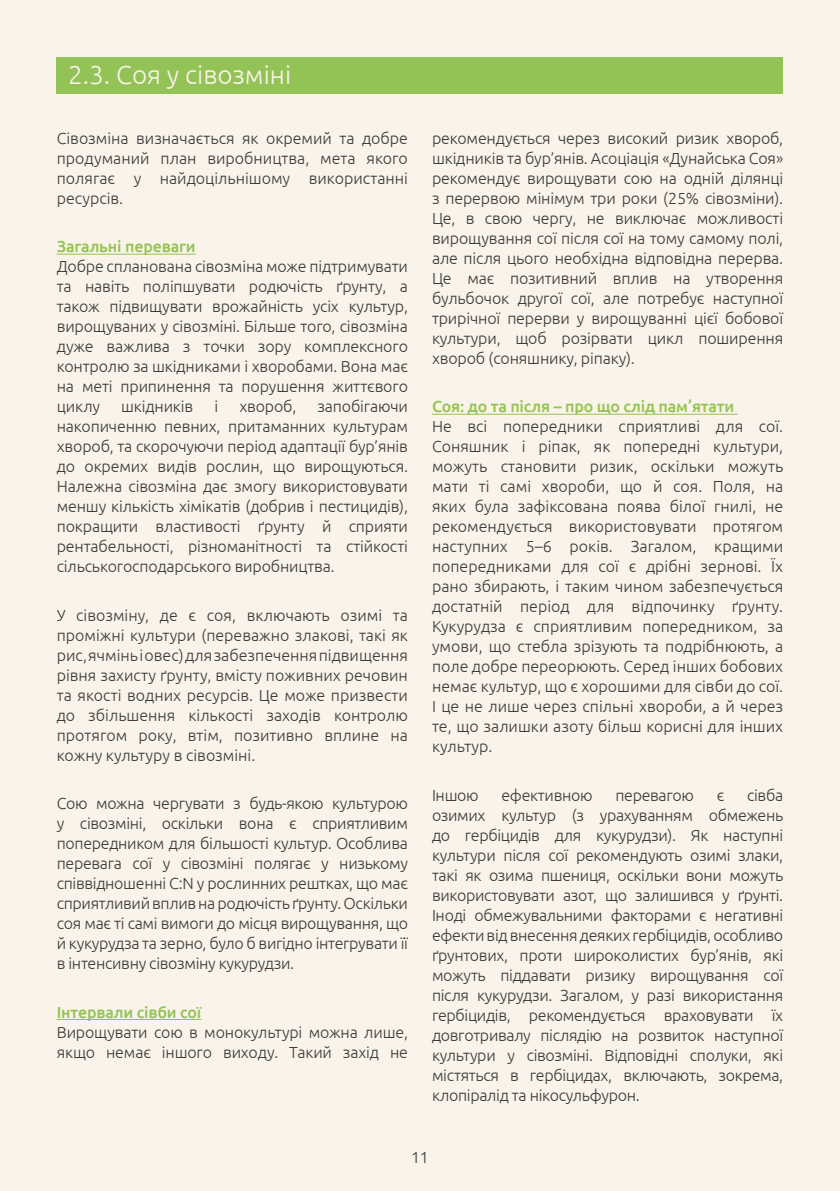
<style>
.page{position:relative;width:840px;height:1191px;background:#fff}
.page>*{position:absolute;margin:0;border:0;box-sizing:border-box;transform-origin:0 0}
.t1{font:300 26px "Ubuntu";color:#f9f3e9}
.t2{font:300 16px/20px "Ubuntu";letter-spacing:-.01em;color:#3c3c3b;text-align:justify}
.t3{font:500 16px "Ubuntu";letter-spacing:-.01em;color:#93c356}
</style>
<div class="page">
<div style="left:0;top:0;width:839px;height:1191px;background:#f9f3e9"></div>
<div style="left:57px;top:57px;width:725px;height:37px;background:#93c356"></div>
<hr style="left:57px;top:254px;width:139px;height:1px;background:#93c356">
<hr style="left:57px;top:1019px;width:144px;height:1px;background:#93c356">
<hr style="left:432px;top:414px;width:305px;height:1px;background:#93c356">
<h1 class="t1" style="left:68px;top:59px;width:224px">2.3. Соя у сівозміні</h1>
<p class="t2" style="left:57px;top:128px;width:352px">Сівозміна визначається як окремий та добре продуманий план виробництва, мета якого полягає у найдоцільнішому використанні ресурсів.</p>
<p class="t3" style="left:57px;top:236px;width:140px">Загальні переваги</p>
<p class="t2" style="left:57px;top:256px;width:352px">Добре спланована сівозміна може підтримувати та навіть поліпшувати родючість ґрунту, а також підвищувати врожайність усіх культур, вирощуваних у сівозміні. Більше того, сівозміна дуже важлива з точки зору комплексного контролю за шкідниками і хворобами. Вона має на меті припинення та порушення життєвого циклу</p>
<p class="t2" style="left:57px;top:396px;width:352px;text-indent:260px">запобігаючи накопиченню певних, притаманних культурам хвороб, та скорочуючи період адаптації бур’янів до окремих видів рослин, що вирощуються.<br>Належна сівозміна дає змогу використовувати меншу кількість хімікатів (добрив і пестицидів), покращити властивості ґрунту й сприяти рентабельності, різноманітності та стійкості сільськогосподарського виробництва.</p>
<p class="t2" style="left:57px;top:604px;width:352px">У сівозміну, де є соя, включають озимі та проміжні культури (переважно злакові, такі як рис, ячмінь і овес) для забезпечення підвищення рівня захисту ґрунту, вмісту поживних речовин та якості водних ресурсів. Це може призвести до збільшення кількості заходів контролю протягом року, втім, позитивно вплине на кожну культуру в сівозміні.</p>
<p class="t2" style="left:57px;top:793px;width:352px">Сою можна чергувати з будь-якою культурою у сівозміні, оскільки вона є сприятливим попередником для більшості культур. Особлива перевага сої у сівозміні полягає у низькому співвідношенні C:N у рослинних рештках, що має сприятливий вплив на родючість ґрунту. Оскільки соя має ті самі вимоги до місця вирощування, що й кукурудза та зерно, було б вигідно інтегрувати її в інтенсивну сівозміну кукурудзи.</p>
<p class="t3" style="left:57px;top:1001px;width:146px">Інтервали сівби сої</p>
<p class="t2" style="left:57px;top:1021px;width:352px">Вирощувати сою в монокультурі можна лише, якщо немає іншого виходу. Такий захід не</p>
<p class="t2" style="left:121px;top:396px;width:74px">шкідників</p>
<p class="t2" style="left:214px;top:396px;width:5px">і</p>
<p class="t2" style="left:239px;top:396px;width:58px">хвороб,</p>
<p class="t2" style="left:432px;top:128px;width:352px">рекомендується через високий ризик хвороб, шкідників та бур’янів. Асоціація «Дунайська Соя» рекомендує вирощувати сою на одній ділянці з перервою мінімум три роки (25% сівозміни).<br>Це, в свою чергу, не виключає можливості вирощування сої після сої на тому самому полі, але після цього необхідна відповідна перерва.<br>Це має позитивний вплив на утворення бульбочок другої сої, але потребує наступної трирічної перерви у вирощуванні цієї бобової культури, щоб розірвати цикл поширення хвороб (соняшнику, ріпаку).</p>
<p class="t3" style="left:432px;top:396px;width:303px">Соя: до та після – про що слід пам’ятати</p>
<p class="t2" style="left:432px;top:416px;width:352px">Не всі попередники сприятливі для сої.<br>Соняшник і ріпак, як попередні культури, можуть становити ризик, оскільки можуть мати ті самі хвороби, що й соя. Поля, на яких була зафіксована поява білої гнилі, не рекомендується використовувати протягом наступних 5–6 років. Загалом, кращими попередниками для сої є дрібні зернові. Їх рано збирають, і таким чином забезпечується достатній період для відпочинку ґрунту.<br>Кукурудза є сприятливим попередником, за умови, що стебла зрізують та подрібнюють, а поле добре переорюють. Серед інших бобових немає культур, що є хорошими для сівби до сої.<br>І це не лише через спільні хвороби, а й через те, що залишки азоту більш корисні для інших культур.</p>
<p class="t2" style="left:432px;top:784px;width:48px">Іншою</p>
<p class="t2" style="left:501px;top:784px;width:93px">ефективною</p>
<p class="t2" style="left:615px;top:784px;width:80px">перевагою</p>
<p class="t2" style="left:716px;top:784px;width:9px">є</p>
<p class="t2" style="left:432px;top:784px;width:352px;text-indent:315px">сівба озимих культур (з урахуванням обмежень до гербіцидів для кукурудзи). Як наступні культури після сої рекомендують озимі злаки, такі як озима пшениця, оскільки вони можуть використовувати азот, що залишився у ґрунті.<br>Іноді обмежувальними факторами є негативні ефекти від внесення деяких гербіцидів, особливо ґрунтових, проти широколистих бур’янів, які можуть піддавати ризику вирощування сої після кукурудзи. Загалом, у разі використання гербіцидів, рекомендується враховувати їх довготривалу післядію на розвиток наступної культури у сівозміні. Відповідні сполуки, які містяться в гербіцидах, включають, зокрема, клопіралід та нікосульфурон.</p>
<p class="t2" style="left:411px;top:1146px;width:19px">11</p>
</div>
